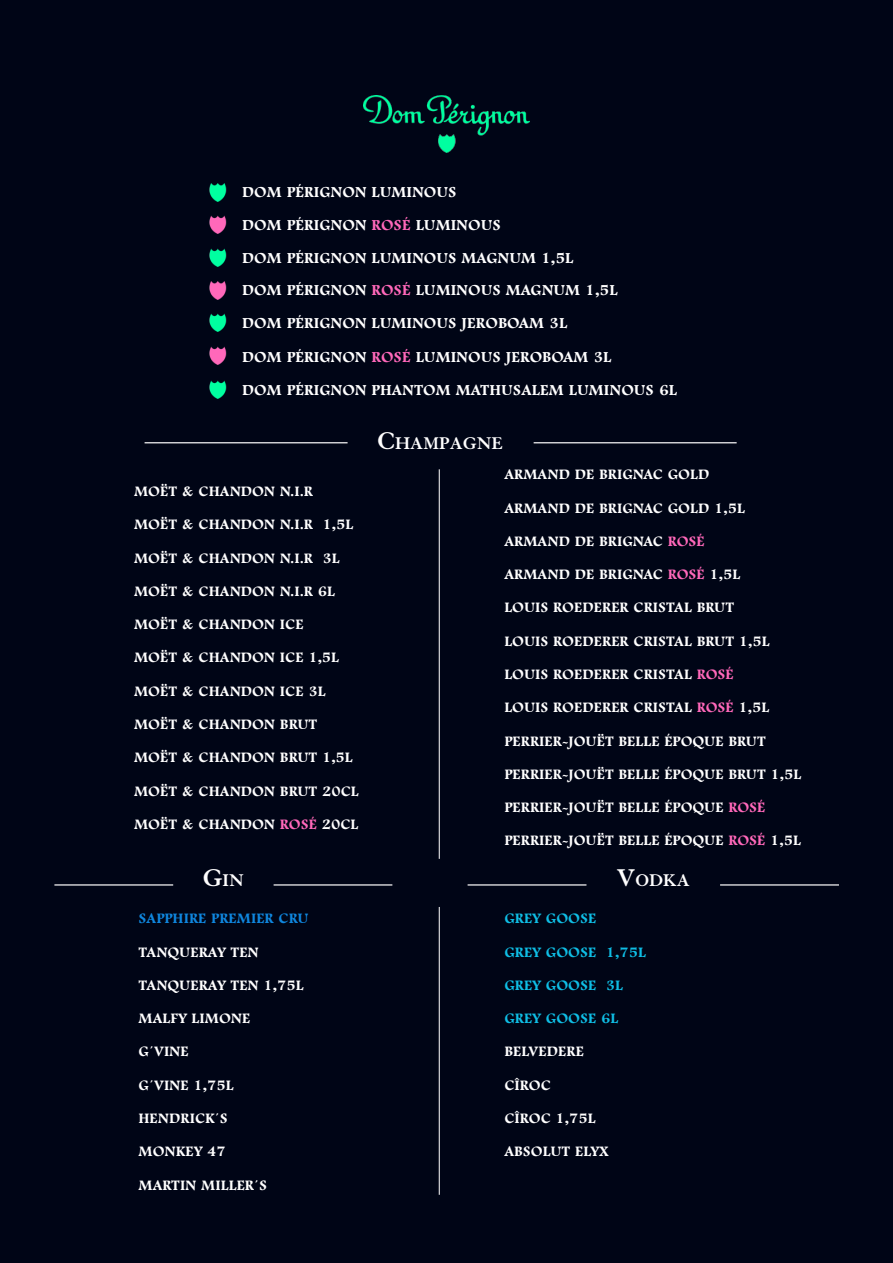
<style>
.page{position:relative;width:893px;height:1263px;background:#000516}
.page>*{position:absolute;margin:0;border:0;box-sizing:border-box;transform-origin:0 0}
.t1{font:700 18.45px "Granjon LT";color:#fff}
.t2{font:700 15.9px/32.7px "Footlight";color:#fff}
.t3{font:700 15px "Footlight";color:#fff}
.t4{font:700 15px "Footlight";color:#fff}
.t5{font:700 15px "Footlight";color:#0fbee5}
.t6{font:700 15px "Footlight";color:#0f87df}
.s1{font-style:inherit}
.s2{color:#ff68ba}
.s3{font-size:26.4px}
</style>
<div class="page">
<img style="left:364px;top:95px;width:165px;height:58px">
<img style="left:209px;top:183px;width:18px;height:18px">
<img style="left:209px;top:215px;width:18px;height:19px">
<img style="left:209px;top:248px;width:18px;height:18px">
<img style="left:209px;top:281px;width:18px;height:18px">
<img style="left:209px;top:313px;width:18px;height:19px">
<img style="left:209px;top:346px;width:18px;height:18px">
<img style="left:209px;top:380px;width:18px;height:19px">
<hr style="left:145px;top:442px;width:203px;height:1px;background:#fff">
<hr style="left:534px;top:442px;width:203px;height:1px;background:#fff">
<hr style="left:439px;top:907px;width:1px;height:288px;background:#fff">
<hr style="left:439px;top:469px;width:1px;height:390px;background:#fff">
<hr style="left:468px;top:884px;width:118px;height:1px;background:#fff">
<hr style="left:720px;top:884px;width:119px;height:1px;background:#fff">
<hr style="left:54px;top:884px;width:119px;height:1px;background:#fff">
<hr style="left:274px;top:884px;width:118px;height:1px;background:#fff">
<p class="t2" style="left:242px;top:176px;width:377px">DOM PÉRIGNON LUMINOUS<br><span class="s1">DOM PÉRIGNON</span> <span class="s2">ROSÉ</span> <span class="s1">LUMINOUS<br></span>DOM PÉRIGNON LUMINOUS MAGNUM 1,5<span class="s1">L<br></span>DOM PÉRIGNON <span class="s2">ROSÉ</span> LUMINOUS MAGNUM 1,5<span class="s1">L<br></span>DOM PÉRIGNON LUMINOUS JEROBOAM 3<span class="s1">L</span></p>
<p class="t2" style="left:242px;top:341px;width:437px">DOM PÉRIGNON <span class="s2">ROSÉ</span> LUMINOUS JEROBOAM 3L<br>DOM PÉRIGNON PHANTOM MATHUSALEM LUMINOUS 6L</p>
<p class="t3" style="left:134px;top:482px;width:181px">MOËT &amp; CHANDON N.I.R</p>
<p class="t3" style="left:134px;top:515px;width:221px">MOËT &amp; CHANDON N.I.R 1,5L</p>
<p class="t3" style="left:134px;top:549px;width:207px">MOËT &amp; CHANDON N.I.R 3L</p>
<p class="t3" style="left:134px;top:582px;width:203px">MOËT &amp; CHANDON N.I.R 6L</p>
<p class="t3" style="left:134px;top:615px;width:171px">MOËT &amp; CHANDON ICE</p>
<p class="t3" style="left:134px;top:649px;width:207px">MOËT &amp; CHANDON ICE 1,5L</p>
<p class="t3" style="left:134px;top:682px;width:193px">MOËT &amp; CHANDON ICE 3L</p>
<p class="t3" style="left:134px;top:715px;width:185px">MOËT &amp; CHANDON BRUT</p>
<p class="t3" style="left:134px;top:748px;width:220px">MOËT &amp; CHANDON BRUT 1,5L</p>
<p class="t3" style="left:134px;top:782px;width:226px">MOËT &amp; CHANDON BRUT 20CL</p>
<p class="t3" style="left:134px;top:815px;width:226px">MOËT &amp; CHANDON <span class="s2">ROSÉ</span> 20CL</p>
<p class="t1" style="left:203px;top:870px;width:42px"><span class="s3">G</span>IN</p>
<p class="t6" style="left:139px;top:909px;width:172px">SAPPHIRE PREMIER CRU</p>
<p class="t3" style="left:139px;top:943px;width:122px">TANQUERAY TEN</p>
<p class="t3" style="left:139px;top:976px;width:167px">TANQUERAY TEN 1,75L</p>
<p class="t3" style="left:139px;top:1009px;width:113px">MALFY LIMONE</p>
<p class="t3" style="left:139px;top:1043px;width:52px">G´VINE</p>
<p class="t3" style="left:139px;top:1076px;width:97px">G´VINE 1,75L</p>
<p class="t3" style="left:139px;top:1109px;width:91px">HENDRICK´S</p>
<p class="t3" style="left:139px;top:1142px;width:89px">MONKEY 47</p>
<p class="t3" style="left:139px;top:1176px;width:130px">MARTIN MILLER´S</p>
<p class="t1" style="left:377px;top:433px;width:127px"><span class="s3">C</span>HAMPAGNE</p>
<p class="t4" style="left:504px;top:465px;width:207px">ARMAND DE BRIGNAC GOLD</p>
<p class="t4" style="left:504px;top:499px;width:242px">ARMAND DE BRIGNAC GOLD 1,5L</p>
<p class="t4" style="left:504px;top:532px;width:202px">ARMAND DE BRIGNAC <span class="s2">ROSÉ</span></p>
<p class="t4" style="left:504px;top:565px;width:238px">ARMAND DE BRIGNAC <span class="s2">ROSÉ</span> 1,5L</p>
<p class="t4" style="left:504px;top:599px;width:231px">LOUIS ROEDERER CRISTAL BRUT</p>
<p class="t4" style="left:504px;top:632px;width:267px">LOUIS ROEDERER CRISTAL BRUT 1,5L</p>
<p class="t4" style="left:504px;top:665px;width:231px">LOUIS ROEDERER CRISTAL <span class="s2">ROSÉ</span></p>
<p class="t4" style="left:504px;top:698px;width:267px">LOUIS ROEDERER CRISTAL <span class="s2">ROSÉ</span> 1,5L</p>
<p class="t3" style="left:504px;top:732px;width:263px">PERRIER-JOUËT BELLE ÉPOQUE BRUT</p>
<p class="t3" style="left:504px;top:765px;width:299px">PERRIER-JOUËT BELLE ÉPOQUE BRUT 1,5L</p>
<p class="t3" style="left:504px;top:798px;width:263px">PERRIER-JOUËT BELLE ÉPOQUE <span class="s2">ROSÉ</span></p>
<p class="t3" style="left:504px;top:832px;width:298px">PERRIER-JOUËT BELLE ÉPOQUE <span class="s2">ROSÉ</span> 1,5L</p>
<p class="t5" style="left:504px;top:909px;width:94px">GREY GOOSE</p>
<p class="t1" style="left:616px;top:870px;width:75px"><span class="s3">V</span>ODKA</p>
<p class="t5" style="left:504px;top:943px;width:143px">GREY GOOSE 1,75L</p>
<p class="t5" style="left:504px;top:976px;width:120px">GREY GOOSE 3L</p>
<p class="t5" style="left:504px;top:1009px;width:116px">GREY GOOSE 6L</p>
<p class="t3" style="left:504px;top:1043px;width:81px">BELVEDERE</p>
<p class="t3" style="left:504px;top:1076px;width:48px">CÎROC</p>
<p class="t3" style="left:504px;top:1109px;width:93px">CÎROC 1,75L</p>
<p class="t3" style="left:504px;top:1142px;width:106px">ABSOLUT ELYX</p>
</div>
